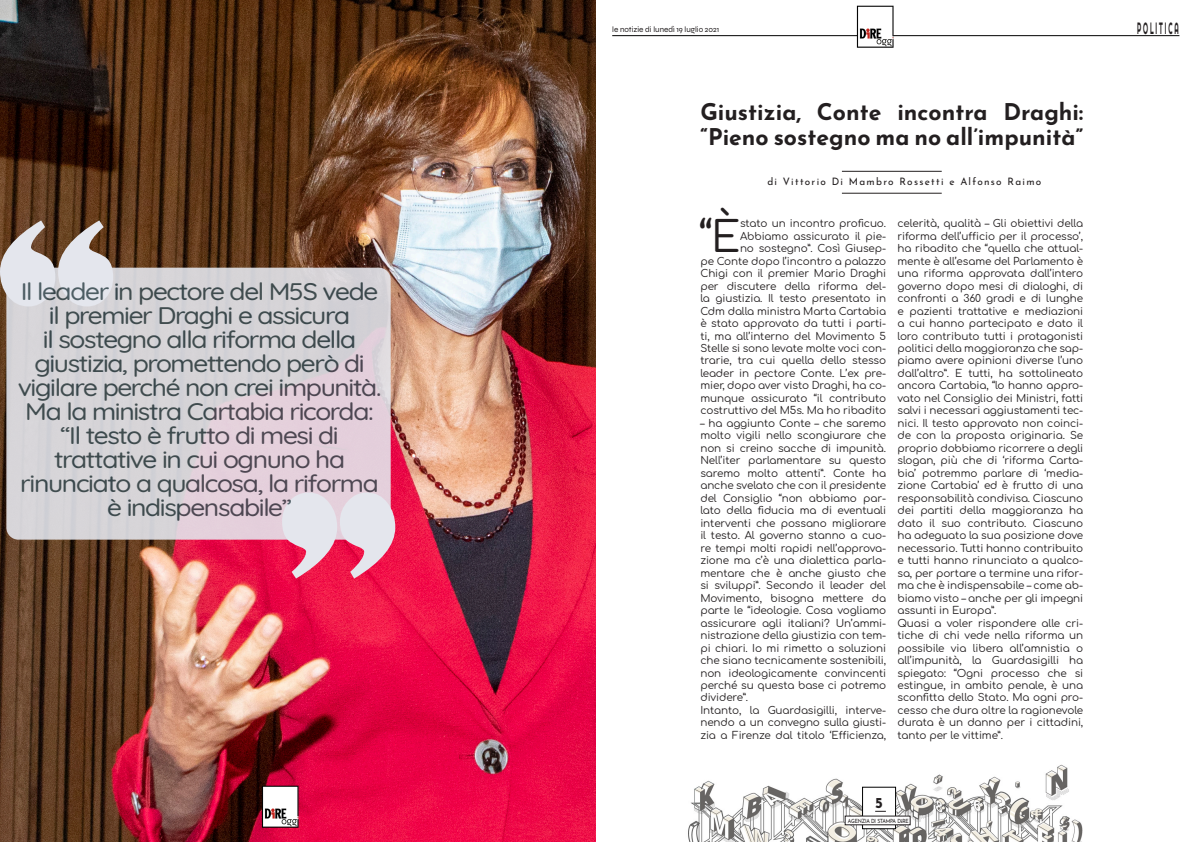
<style>
.page{position:relative;width:1191px;height:842px;background:#fff}
.page>*{position:absolute;margin:0;border:0;box-sizing:border-box;transform-origin:0 0}
.t1{font:42.4px "Comfortaa";color:#231f20}
.t2{font:300 24px/24px "Quicksand";letter-spacing:-.05em;color:#3c4e54;text-align:center;scale:1.1 1}
.t3{font:700 23px/25px "Josefin Sans";color:#231f20}
.t4{font:16.4px "Righteous";letter-spacing:.29em;color:#231f20;scale:.39 1}
.t5{font:700 15px "Josefin Sans";color:#231f20}
.t6{font:10.4px/12.5px "Comfortaa";letter-spacing:-.01em;color:#231f20;text-align:justify}
.t7{font:10.2px "Josefin Sans";letter-spacing:.13em;color:#231f20}
.t8{font:8px "Syne";color:#231f20}
.t9{font:5.7px "Josefin Sans";letter-spacing:-.04em;color:#231f20;scale:.88 1}
.s1{font-weight:700}
</style>
<div class="page">
<img style="left:688px;top:764px;width:395px;height:78px">
<hr style="left:842px;top:193px;width:99px;height:1px;background:#231f20">
<hr style="left:842px;top:171px;width:99px;height:1px;background:#231f20">
<img style="left:0;top:0;width:595px;height:842px">
<svg style="left:0;top:220px;width:113px;height:86px;background:#9a897e"></svg>
<svg style="left:282px;top:492px;width:113px;height:86px;background:#ea6286"></svg>
<svg style="left:6px;top:268px;width:385px;height:272px;background:#d9d3d9"></svg>
<hr style="left:612px;top:35px;width:567px;height:1px;background:#000">
<div style="left:862px;top:787px;width:34px;height:42px;background:#fff;border:1px solid #000"></div>
<div style="left:845px;top:816px;width:65px;height:9px;background:#fff"></div>
<img style="left:842px;top:5px;width:74px;height:42px">
<img style="left:247px;top:784px;width:73px;height:43px">
<p class="t2" style="left:18px;top:277px;width:332px">Il leader in pectore del M5S vede il premier Draghi e assicura<br>il sostegno alla riforma della giustizia, promettendo però di vigilare perché non crei impunità.<br>Ma la ministra Cartabia ricorda: “Il testo è frutto di mesi di trattative in cui ognuno ha rinunciato a qualcosa, la riforma è indispensabile”</p>
<p class="t8" style="left:612px;top:24px;width:109px">le notizie di lunedì 19 luglio 2021</p>
<p class="t3" style="left:700px;top:97px;width:384px">Giustizia, Conte incontra Draghi: “Pieno sostegno ma no all’impunità”</p>
<p class="t7" style="left:767px;top:173px;width:275px">di Vittorio Di Mambro Rossetti e Alfonso Raimo</p>
<p class="t1" style="left:699px;top:199px;width:42px">“È</p>
<p class="t6" style="left:700px;top:216px;width:187px;text-align:right">stato un incontro proficuo.<br>Abbiamo assicurato il pie-<br>no sostegno”. Così Giusep-<br>pe Conte dopo l’incontro a palazzo Chigi con il premier Mario Draghi per discutere della riforma del&shy;la giustizia. Il testo presentato in Cdm dalla ministra Marta Cartabia è stato approvato da tutti i parti&shy;ti, ma all’interno del Movimento 5<br>Stelle si sono levate molte voci con&shy;trarie, tra cui quella dello stesso leader in pectore Conte. L’ex pre&shy;mier, dopo aver visto Draghi, ha co&shy;munque assicurato “il contributo costruttivo del M5s. Ma ho ribadito</p>
<p class="t6" style="left:700px;top:416px;width:187px">– ha aggiunto Conte – che saremo molto vigili nello scongiurare che non si creino sacche di impunità.<br>Nell’iter parlamentare su questo saremo molto attenti”. Conte ha anche svelato che con il presidente del Consiglio “non abbiamo par&shy;lato della fiducia ma di eventuali interventi che possano migliorare il testo. Al governo stanno a cuo&shy;re tempi molti rapidi nell’approva&shy;zione ma c’è una dialettica parla&shy;mentare che è anche giusto che si sviluppi”. Secondo il leader del Movimento, bisogna mettere da parte le “ideologie. Cosa vogliamo assicurare agli italiani? Un’ammi&shy;nistrazione della giustizia con tem&shy;pi chiari. Io mi rimetto a soluzioni che siano tecnicamente sostenibili, non ideologicamente convincenti perché su questa base ci potremo dividere”.</p>
<p class="t6" style="left:700px;top:703px;width:187px">Intanto, la Guardasigilli, interve&shy;nendo a un convegno sulla giusti&shy;zia a Firenze dal titolo ‘Efficienza,</p>
<p class="t6" style="left:897px;top:216px;width:187px">celerità, qualità – Gli obiettivi della riforma dell’ufficio per il processo’, ha ribadito che “quella che attual&shy;mente è all’esame del Parlamento è una riforma approvata dall’intero governo dopo mesi di dialoghi, di confronti a 360 gradi e di lunghe e pazienti trattative e mediazioni a cui hanno partecipato e dato il loro contributo tutti i protagonisti politici della maggioranza che sap&shy;piamo avere opinioni diverse l’uno dall’altro”. E tutti, ha sottolineato ancora Cartabia, “lo hanno appro&shy;vato nel Consiglio dei Ministri, fatti salvi i necessari aggiustamenti tec&shy;nici. Il testo approvato non coinci&shy;de con la proposta originaria. Se proprio dobbiamo ricorrere a degli slogan, più che di ‘riforma Carta&shy;bia’ potremmo parlare di ‘media&shy;zione Cartabia’ ed è frutto di una responsabilità condivisa. Ciascuno dei partiti della maggioranza ha dato il suo contributo. Ciascuno ha adeguato la sua posizione dove necessario. Tutti hanno contribuito e tutti hanno rinunciato a qualco&shy;sa, per portare a termine una rifor&shy;ma che è indispensabile – come ab&shy;biamo visto – anche per gli impegni assunti in Europa”.</p>
<p class="t6" style="left:897px;top:615px;width:187px">Quasi a voler rispondere alle cri&shy;tiche di chi vede nella riforma un possibile via libera all’amnistia o all’impunità, la Guardasigilli ha spiegato: “Ogni processo che si estingue, in ambito penale, è una sconfitta dello Stato. Ma ogni pro&shy;cesso che dura oltre la ragionevole durata è un danno per i cittadini, tanto per le vittime”.</p>
<h3 class="t5" style="left:875px;top:792px;width:9px">5</h3>
<p class="t9" style="left:848px;top:816px;width:71px">AGENZIA DI STAMPA D<span class="s1">i</span>RE</p>
<p class="t4" style="left:1137px;top:17px;width:108px">POLITICA</p>
</div>
